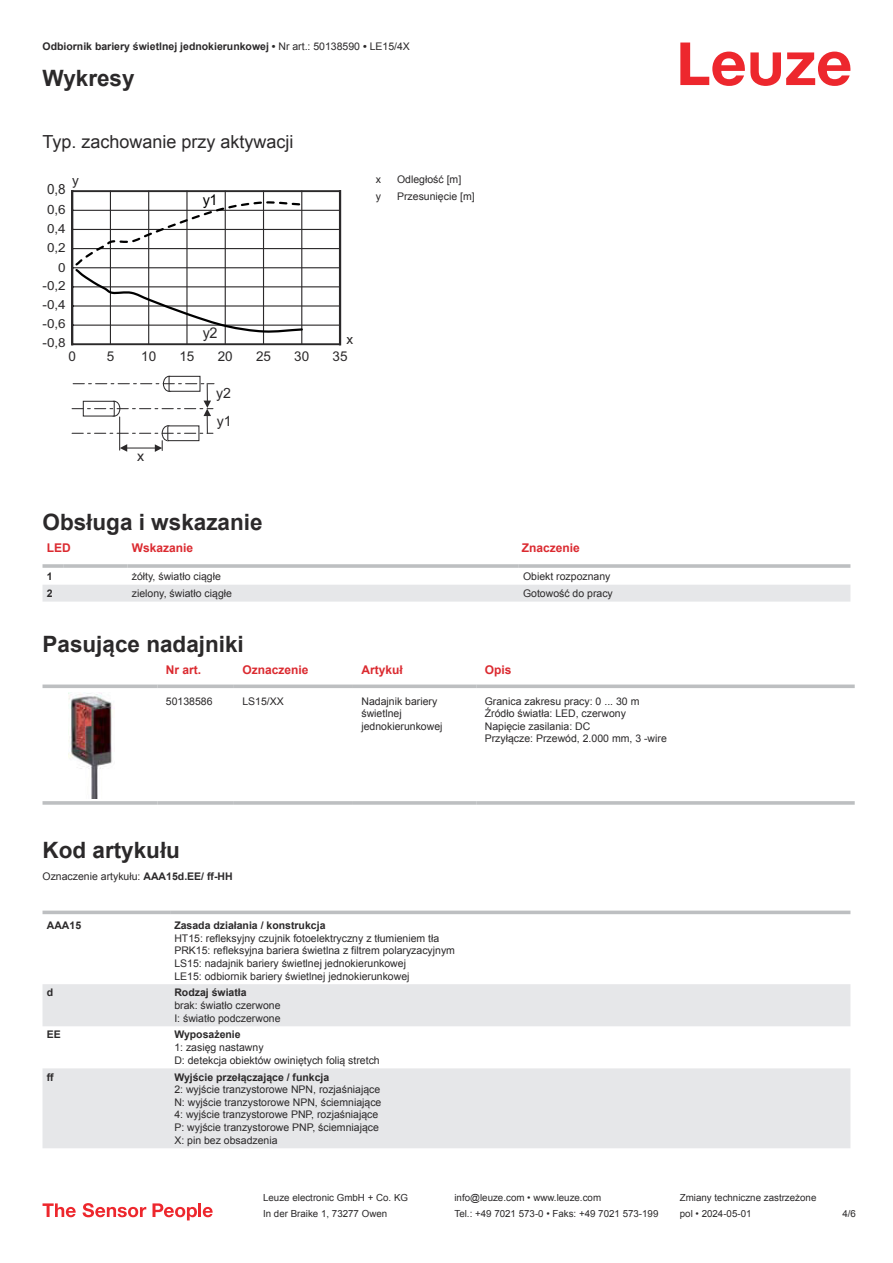
<style>
.page{position:relative;width:893px;height:1263px;background:#fff}
.page>*{position:absolute;margin:0;border:0;box-sizing:border-box;transform-origin:0 0}
.t1{font:700 22.5px "Arial";color:#2b292a}
.t2{font:18px "Arial";color:#2b292a}
.t3{font:14.85px "Arial";color:#2b292a}
.t4{font:14.85px "Arial";color:#000}
.t5{font:14.1px/27.8px "Arial";color:#2b292a}
.t6{font:13.95px "Arial";color:#2b292a;scale:.96 1}
.t7{font:13.5px "Arial";color:#2b292a}
.t8{font:12.75px "Arial";color:#2b292a;scale:1.06 1}
.t9{font:12.45px/19.2px "Arial";color:#2b292a;scale:1.08 1}
.t10{font:700 12px "Arial";color:#db2a30}
.t11{font:10.5px/12.6px "Arial";color:#2b292a}
.t12{font:700 10.5px "Arial";color:#2b292a}
.t13{font:9.75px "Arial";color:#2b292a}
.s1{font-weight:400}
.s2{font-weight:700}
</style>
<div class="page">
<svg style="left:680px;top:43px;width:170px;height:43px"></svg>
<div style="left:43px;top:585px;width:807px;height:17px;background:#e6e7e9"></div>
<hr style="left:43px;top:564px;width:21px;height:4px;background:#c8cacb">
<hr style="left:64px;top:564px;width:64px;height:4px;background:#c9cbcc">
<hr style="left:128px;top:564px;width:391px;height:4px;background:#c8cacb">
<hr style="left:519px;top:564px;width:331px;height:4px;background:#bdbfc1">
<svg style="left:43px;top:684px;width:114px;height:4px"></svg>
<svg style="left:157px;top:684px;width:77px;height:4px"></svg>
<svg style="left:234px;top:684px;width:119px;height:4px"></svg>
<svg style="left:353px;top:684px;width:123px;height:4px"></svg>
<svg style="left:476px;top:684px;width:379px;height:4px;background:#c5c7c9"></svg>
<svg style="left:43px;top:801px;width:114px;height:4px"></svg>
<hr style="left:157px;top:801px;width:77px;height:4px;background:#c6c8c9">
<svg style="left:234px;top:801px;width:119px;height:4px"></svg>
<svg style="left:353px;top:801px;width:123px;height:4px"></svg>
<hr style="left:476px;top:801px;width:379px;height:4px;background:#c6c8c9">
<img style="left:68px;top:692px;width:47px;height:107px">
<svg style="left:43px;top:914px;width:807px;height:1px"></svg>
<svg style="left:43px;top:984px;width:807px;height:164px;fill:#e6e7e9"></svg>
<svg style="left:43px;top:910px;width:127px;height:4px"></svg>
<svg style="left:170px;top:910px;width:680px;height:4px;background:#c7c8ca"></svg>
<svg style="left:43px;top:1203px;width:33px;height:14px"></svg>
<svg style="left:83px;top:1203px;width:63px;height:14px"></svg>
<svg style="left:153px;top:1203px;width:44px;height:17px"></svg>
<hr style="left:198px;top:1203px;width:3px;height:14px;background:#ed272d">
<svg style="left:203px;top:1207px;width:10px;height:10px"></svg>
<hr style="left:73px;top:210px;width:267px;height:1px;background:#2b292a">
<hr style="left:73px;top:229px;width:267px;height:1px;background:#2b292a">
<hr style="left:74px;top:248px;width:266px;height:1px;background:#2b292a">
<hr style="left:73px;top:267px;width:267px;height:1px;background:#2b292a">
<hr style="left:73px;top:286px;width:267px;height:1px;background:#2b292a">
<hr style="left:73px;top:305px;width:267px;height:2px;background:#2b292a">
<hr style="left:74px;top:325px;width:266px;height:1px;background:#2b292a">
<div style="left:71px;top:190px;width:270px;height:155px;border:2px solid #2b292a"></div>
<hr style="left:71px;top:191px;width:2px;height:153px;background:#2b292a">
<hr style="left:110px;top:191px;width:1px;height:153px;background:#2b292a">
<hr style="left:148px;top:191px;width:1px;height:153px;background:#2b292a">
<hr style="left:186px;top:191px;width:2px;height:153px;background:#2b292a">
<hr style="left:225px;top:191px;width:1px;height:153px;background:#2b292a">
<hr style="left:263px;top:191px;width:1px;height:153px;background:#2b292a">
<hr style="left:301px;top:191px;width:1px;height:153px;background:#2b292a">
<hr style="left:339px;top:191px;width:2px;height:153px;background:#2b292a">
<div style="left:162px;top:425px;width:12px;height:16px;border:1px solid #2b292a;border-radius:50%"></div>
<div style="left:168px;top:426px;width:31px;height:15px;background:#fff"></div>
<div style="left:167px;top:425px;width:32px;height:16px;border:1px solid #2b292a"></div>
<svg style="left:120px;top:441px;width:43px;height:11px"></svg>
<hr style="left:119px;top:417px;width:1px;height:33px;background:#2b292a">
<div style="left:163px;top:376px;width:12px;height:16px;border:1px solid #2b292a;border-radius:50%"></div>
<div style="left:169px;top:376px;width:31px;height:15px;background:#fff"></div>
<div style="left:169px;top:376px;width:31px;height:16px;border:1px solid #2b292a"></div>
<svg style="left:72px;top:383px;width:142px;height:51px"></svg>
<svg style="left:73px;top:200px;width:231px;height:134px"></svg>
<p class="t12" style="left:43px;top:39px;width:369px">Odbiornik bariery świetlnej jednokierunkowej • <span class="s1">Nr art.: 50138590</span> • <span class="s1">LE15/4X</span></p>
<h1 class="t1" style="left:43px;top:70px;width:94px">Wykresy</h1>
<h2 class="t2" style="left:43px;top:135px;width:253px">Typ. zachowanie przy aktywacji</h2>
<p class="t7" style="left:72px;top:175px;width:8px">y</p>
<h3 class="t6" style="left:47px;top:184px;width:21px">0,8</h3>
<p class="t8" style="left:47px;top:204px;width:19px">0,6</p>
<p class="t9" style="left:47px;top:220px;width:19px">0,4</p>
<p class="t9" style="left:47px;top:239px;width:19px">0,2</p>
<p class="t9" style="left:58px;top:259px;width:8px">0</p>
<p class="t9" style="left:43px;top:277px;width:23px">-0,2</p>
<p class="t9" style="left:43px;top:296px;width:23px">-0,4</p>
<p class="t9" style="left:43px;top:315px;width:23px">-0,6 -0,8</p>
<h3 class="t4" style="left:203px;top:194px;width:16px">y1</h3>
<h3 class="t3" style="left:203px;top:327px;width:16px">y2</h3>
<p class="t7" style="left:346px;top:334px;width:8px">x</p>
<p class="t7" style="left:68px;top:351px;width:9px">0</p>
<p class="t7" style="left:141px;top:351px;width:17px">10</p>
<p class="t7" style="left:218px;top:351px;width:17px">20</p>
<p class="t7" style="left:294px;top:351px;width:17px">30</p>
<p class="t7" style="left:107px;top:351px;width:9px">5</p>
<p class="t7" style="left:179px;top:351px;width:17px">15</p>
<p class="t7" style="left:256px;top:351px;width:17px">25</p>
<p class="t7" style="left:333px;top:351px;width:17px">35</p>
<h3 class="t5" style="left:216px;top:380px;width:17px">y2 y1</h3>
<h3 class="t5" style="left:137px;top:444px;width:9px">x</h3>
<p class="t11" style="left:376px;top:174px;width:7px">x</p>
<p class="t11" style="left:397px;top:173px;width:66px">Odległość [m]</p>
<p class="t11" style="left:376px;top:191px;width:7px">y</p>
<p class="t11" style="left:397px;top:190px;width:79px">Przesunięcie [m]</p>
<h1 class="t1" style="left:43px;top:506px;width:222px">Obsługa i wskazanie</h1>
<p class="t10" style="left:47px;top:543px;width:25px">LED</p>
<p class="t10" style="left:132px;top:543px;width:63px">Wskazanie</p>
<p class="t10" style="left:522px;top:543px;width:60px">Znaczenie</p>
<p class="t12" style="left:47px;top:569px;width:7px">1</p>
<p class="t11" style="left:132px;top:570px;width:91px">żółty, światło ciągłe</p>
<p class="t11" style="left:523px;top:571px;width:89px">Obiekt rozpoznany</p>
<p class="t12" style="left:47px;top:586px;width:7px">2</p>
<p class="t11" style="left:132px;top:587px;width:102px">zielony, światło ciągłe</p>
<p class="t11" style="left:523px;top:587px;width:91px">Gotowość do pracy</p>
<h1 class="t1" style="left:43px;top:628px;width:203px">Pasujące nadajniki</h1>
<p class="t10" style="left:166px;top:661px;width:37px">Nr art.</p>
<p class="t10" style="left:242px;top:665px;width:68px">Oznaczenie</p>
<p class="t10" style="left:361px;top:661px;width:43px">Artykuł</p>
<p class="t10" style="left:485px;top:665px;width:28px">Opis</p>
<p class="t11" style="left:166px;top:695px;width:48px">50138586</p>
<p class="t11" style="left:242px;top:695px;width:43px">LS15/XX</p>
<p class="t11" style="left:361px;top:694px;width:83px">Nadajnik bariery świetlnej jednokierunkowej</p>
<p class="t11" style="left:485px;top:694px;width:184px">Granica zakresu pracy: 0 ... 30 m<br>Źródło światła: LED, czerwony<br>Napięcie zasilania: DC<br>Przyłącze: Przewód, 2.000 mm, 3 -wire</p>
<h1 class="t1" style="left:43px;top:834px;width:139px">Kod artykułu</h1>
<p class="t11" style="left:43px;top:870px;width:192px">Oznaczenie artykułu: <span class="s2">AAA15d.EE/ ff-HH</span></p>
<p class="t12" style="left:47px;top:918px;width:36px">AAA15</p>
<p class="t12" style="left:174px;top:918px;width:153px">Zasada działania / konstrukcja</p>
<p class="t11" style="left:174px;top:932px;width:282px">HT15: refleksyjny czujnik fotoelektryczny z tłumieniem tła PRK15: refleksyjna bariera świetlna z filtrem polaryzacyjnym LS15: nadajnik bariery świetlnej jednokierunkowej<br>LE15: odbiornik bariery świetlnej jednokierunkowej</p>
<p class="t12" style="left:47px;top:989px;width:8px">d</p>
<p class="t12" style="left:174px;top:985px;width:74px">Rodzaj światła</p>
<p class="t11" style="left:174px;top:999px;width:108px">brak: światło czerwone<br>I: światło podczerwone</p>
<p class="t12" style="left:47px;top:1031px;width:16px">EE</p>
<p class="t12" style="left:174px;top:1027px;width:68px">Wyposażenie</p>
<p class="t11" style="left:174px;top:1041px;width:207px">1: zasięg nastawny<br>D: detekcja obiektów owiniętych folią stretch</p>
<p class="t12" style="left:47px;top:1073px;width:8px">ff</p>
<p class="t12" style="left:174px;top:1069px;width:157px">Wyjście przełączające / funkcja</p>
<p class="t11" style="left:174px;top:1083px;width:209px">2: wyjście tranzystorowe NPN, rozjaśniające N: wyjście tranzystorowe NPN, ściemniające 4: wyjście tranzystorowe PNP, rozjaśniające P: wyjście tranzystorowe PNP, ściemniające X: pin bez obsadzenia</p>
<p class="t13" style="left:263px;top:1191px;width:146px">Leuze electronic GmbH + Co. KG</p>
<p class="t13" style="left:454px;top:1191px;width:148px">info@leuze.com • www.leuze.com</p>
<p class="t13" style="left:680px;top:1191px;width:138px">Zmiany techniczne zastrzeżone</p>
<p class="t13" style="left:263px;top:1207px;width:126px">In der Braike 1, 73277 Owen</p>
<p class="t13" style="left:454px;top:1207px;width:205px">Tel.: +49 7021 573-0 • Faks: +49 7021 573-199</p>
<p class="t13" style="left:680px;top:1207px;width:73px">pol • 2024-05-01</p>
<p class="t13" style="left:842px;top:1210px;width:15px">4 /6</p>
</div>
